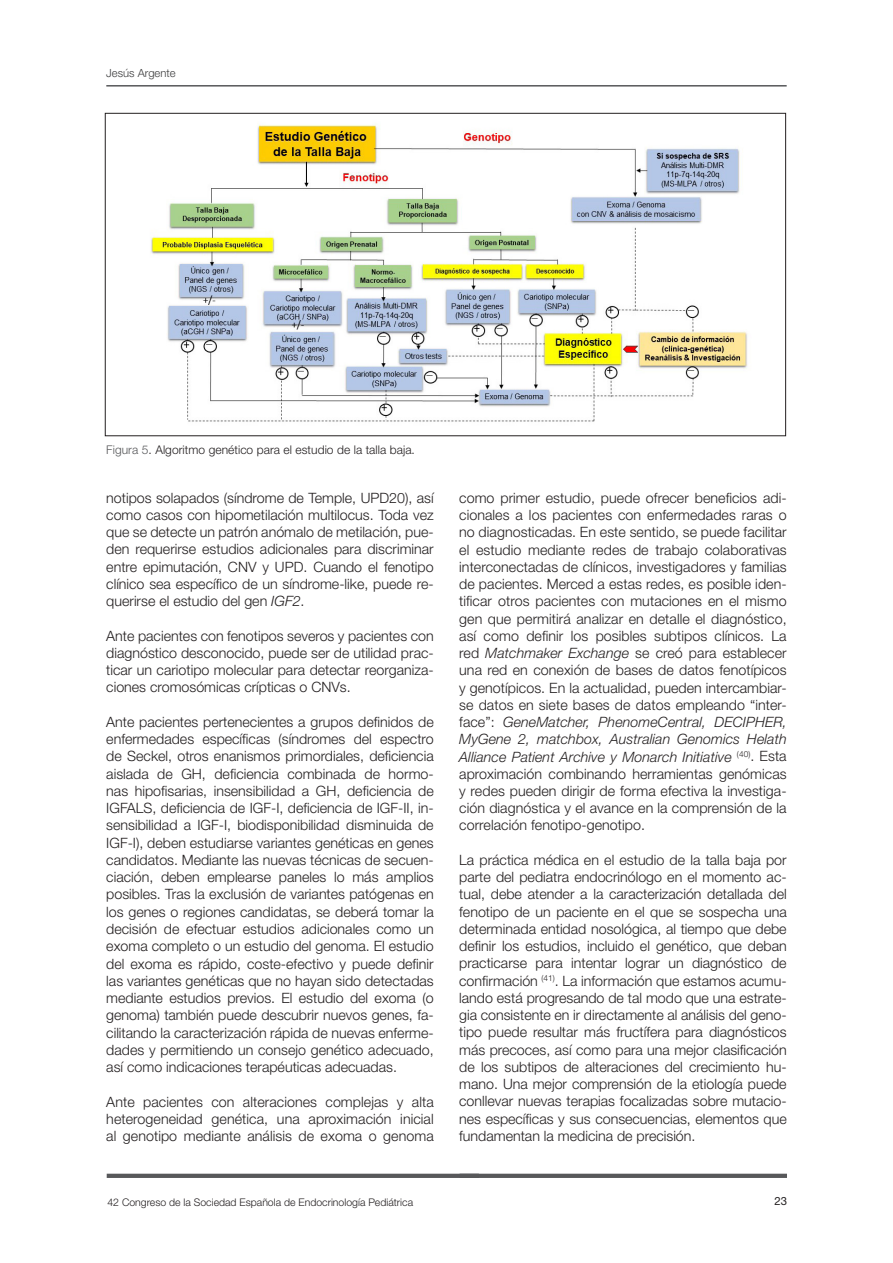
<style>
.page{position:relative;width:893px;height:1263px;background:#fff}
.page>*{position:absolute;margin:0;border:0;box-sizing:border-box;transform-origin:0 0}
.t1{font:300 14.25px/17.2px "Helvetica Neue LT Pro";color:#231f20;text-align:justify}
.t2{font:italic 300 14.25px/17.2px "Helvetica Neue LT Std";letter-spacing:.005em;color:#231f20;text-align:justify}
.t3{font:300 12px "Helvetica Neue LT Pro";letter-spacing:.005em;color:#231f20}
.t4{font:11.4px "Helvetica Neue LT Pro";color:#231f20}
.t5{font:300 11.25px "Helvetica Neue LT Pro";color:#3e3e3f}
.t6{font:300 10.5px "Helvetica Neue LT Pro";color:#231f20}
.s1{color:#57585a}
.s2{font-family:"Helvetica Neue LT Std";font-style:italic}
.s3{font-family:"Helvetica Neue LT Pro";font-style:normal}
</style>
<div class="page">
<hr style="left:107px;top:1174px;width:372px;height:4px;background:#57585a">
<hr style="left:460px;top:1174px;width:327px;height:4px;background:#57585a">
<hr style="left:106px;top:85px;width:681px;height:2px;background:#57585a">
<img style="left:150px;top:124px;width:598px;height:298px">
<p class="t5" style="left:106px;top:67px;width:71px">Jesús Argente</p>
<p class="t3" style="left:106px;top:442px;width:310px"><span class="s1">Figura 5</span>. Algoritmo genético para el estudio de la talla baja.</p>
<p class="t1" style="left:106px;top:489px;width:329px">notipos solapados (síndrome de Temple, UPD20), así como casos con hipometilación multilocus. Toda vez que se detecte un patrón anómalo de metilación, pue&shy;den requerirse estudios adicionales para discriminar entre epimutación, CNV y UPD. Cuando el fenotipo clínico sea específico de un síndrome-like, puede re&shy;querirse el estudio del gen <span class="s2">IGF2</span>.</p>
<p class="t1" style="left:106px;top:627px;width:329px">Ante pacientes con fenotipos severos y pacientes con diagnóstico desconocido, puede ser de utilidad prac&shy;ticar un cariotipo molecular para detectar reorganiza&shy;ciones cromosómicas crípticas o CNVs.</p>
<p class="t1" style="left:106px;top:713px;width:329px">Ante pacientes pertenecientes a grupos definidos de enfermedades específicas (síndromes del espectro de Seckel, otros enanismos primordiales, deficiencia aislada de GH, deficiencia combinada de hormo&shy;nas hipofisarias, insensibilidad a GH, deficiencia de IGFALS, deficiencia de IGF-I, deficiencia de IGF-II, in&shy;sensibilidad a IGF-I, biodisponibilidad disminuida de IGF-I), deben estudiarse variantes genéticas en genes candidatos. Mediante las nuevas técnicas de secuen&shy;ciación, deben emplearse paneles lo más amplios posibles. Tras la exclusión de variantes patógenas en los genes o regiones candidatas, se deberá tomar la decisión de efectuar estudios adicionales como un exoma completo o un estudio del genoma. El estudio del exoma es rápido, coste-efectivo y puede definir las variantes genéticas que no hayan sido detectadas mediante estudios previos. El estudio del exoma (o genoma) también puede descubrir nuevos genes, fa&shy;cilitando la caracterización rápida de nuevas enferme&shy;dades y permitiendo un consejo genético adecuado, así como indicaciones terapéuticas adecuadas.</p>
<p class="t1" style="left:106px;top:1092px;width:329px">Ante pacientes con alteraciones complejas y alta heterogeneidad genética, una aproximación inicial al genotipo mediante análisis de exoma o genoma</p>
<p class="t1" style="left:459px;top:489px;width:329px">como primer estudio, puede ofrecer beneficios adi&shy;cionales a los pacientes con enfermedades raras o no diagnosticadas. En este sentido, se puede facilitar el estudio mediante redes de trabajo colaborativas interconectadas de clínicos, investigadores y familias de pacientes. Merced a estas redes, es posible iden&shy;tificar otros pacientes con mutaciones en el mismo gen que permitirá analizar en detalle el diagnóstico, así como definir los posibles subtipos clínicos. La red <span class="s2">Matchmaker Exchange</span> se creó para establecer una red en conexión de bases de datos fenotípicos y genotípicos. En la actualidad, pueden intercambiar&shy;se datos en siete bases de datos empleando “inter-</p>
<p class="t2" style="left:459px;top:713px;width:329px"><span class="s3">face”:</span> GeneMatcher, PhenomeCentral, DECIPHER, MyGene 2, matchbox, Australian Genomics Helath Alliance Patient Archive y Monarch Initiative <sup>(40)</sup><span class="s3">. Esta</span></p>
<p class="t1" style="left:459px;top:765px;width:329px">aproximación combinando herramientas genómicas y redes pueden dirigir de forma efectiva la investiga&shy;ción diagnóstica y el avance en la comprensión de la correlación fenotipo-genotipo.</p>
<p class="t1" style="left:459px;top:851px;width:329px">La práctica médica en el estudio de la talla baja por parte del pediatra endocrinólogo en el momento ac&shy;tual, debe atender a la caracterización detallada del fenotipo de un paciente en el que se sospecha una determinada entidad nosológica, al tiempo que debe definir los estudios, incluido el genético, que deban practicarse para intentar lograr un diagnóstico de confirmación <sup>(41)</sup>. La información que estamos acumu&shy;lando está progresando de tal modo que una estrate&shy;gia consistente en ir directamente al análisis del geno&shy;tipo puede resultar más fructífera para diagnósticos más precoces, así como para una mejor clasificación de los subtipos de alteraciones del crecimiento hu&shy;mano. Una mejor comprensión de la etiología puede conllevar nuevas terapias focalizadas sobre mutacio&shy;nes específicas y sus consecuencias, elementos que fundamentan la medicina de precisión.</p>
<p class="t6" style="left:107px;top:1196px;width:307px">42 Congreso de la Sociedad Española de Endocrinología Pediátrica</p>
<p class="t4" style="left:774px;top:1194px;width:14px">23</p>
</div>
